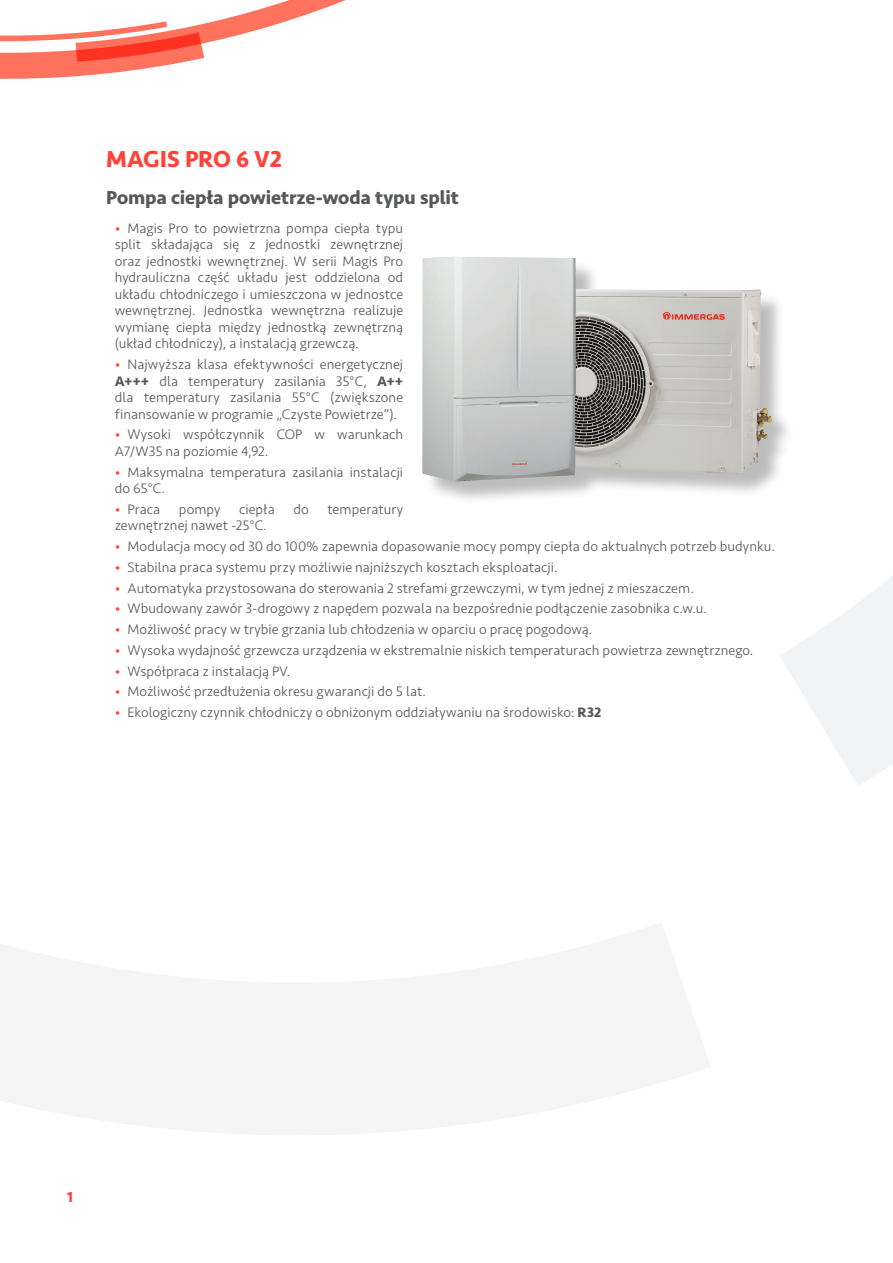
<style>
.page{position:relative;width:893px;height:1263px;background:#fff}
.page>*{position:absolute;margin:0;border:0;box-sizing:border-box;transform-origin:0 0}
.TYTUŁ_ROZDZIAŁU{font:700 24px "Seravek";color:#ff4338}
.Tytuł_podrozdziału_c{font:700 19.5px "Seravek";letter-spacing:-.005em;color:#57585a}
.t1{font:700 15px "Seravek";color:#ff4338}
.t2{font:300 14.25px/16.5px "Seravek";color:#57585a;text-align:justify}
.s1{color:#ff4338}
.s2{font-weight:700}
</style>
<div class="page">
<svg style="left:780px;top:576px;width:113px;height:210px;fill:#f2f3f4"></svg>
<svg style="left:0;top:0;width:346px;height:79px"></svg>
<div style="left:425px;top:259px;width:370px;height:246px;background:#231f20;opacity:.3"></div>
<img style="left:422px;top:256px;width:350px;height:226px">
<p class="TYTUŁ_ROZDZIAŁU" style="left:106px;top:144px;width:177px">MAGIS PRO 6 V2</p>
<p class="Tytuł_podrozdziału_c" style="left:106px;top:185px;width:354px">Pompa ciepła powietrze-woda typu split</p>
<p class="t2" style="left:115px;top:220px;width:290px"><span class="s1">•</span> Magis Pro to powietrzna pompa ciepła typu split składająca się z jednostki zewnętrznej oraz jednostki wewnętrznej. W serii Magis Pro hydrauliczna część układu jest oddzielona od układu chłodniczego i umieszczona w jednostce wewnętrznej. Jednostka wewnętrzna realizuje wymianę ciepła między jednostką zewnętrzną (układ chłodniczy), a instalacją grzewczą.</p>
<p class="t2" style="left:115px;top:356px;width:290px"><span class="s1">•</span> Najwyższa klasa efektywności energetycznej <span class="s2">A+++</span> dla temperatury zasilania 35°C, <span class="s2">A++ </span>dla temperatury zasilania 55°C (zwiększone finansowanie w programie „Czyste Powietrze”).</p>
<p class="t2" style="left:115px;top:427px;width:290px"><span class="s1">•</span> Wysoki współczynnik COP w warunkach<br>A7/W35 na poziomie 4,92.</p>
<p class="t2" style="left:115px;top:464px;width:290px"><span class="s1">•</span> Maksymalna temperatura zasilania instalacji do 65°C.</p>
<p class="t2" style="left:115px;top:501px;width:47px"><span class="s1">•</span> Praca</p>
<p class="t2" style="left:179px;top:501px;width:43px">pompy</p>
<p class="t2" style="left:239px;top:501px;width:37px">ciepła</p>
<p class="t2" style="left:293px;top:501px;width:17px">do</p>
<p class="t2" style="left:327px;top:501px;width:77px">temperatury</p>
<p class="t2" style="left:115px;top:518px;width:154px">zewnętrznej nawet -25°C.</p>
<p class="t2" style="left:115px;top:538px;width:662px"><span class="s1">•</span> Modulacja mocy od 30 do 100% zapewnia dopasowanie mocy pompy ciepła do aktualnych potrzeb budynku.</p>
<p class="t2" style="left:115px;top:559px;width:444px"><span class="s1">•</span> Stabilna praca systemu przy możliwie najniższych kosztach eksploatacji.</p>
<p class="t2" style="left:115px;top:580px;width:581px"><span class="s1">•</span> Automatyka przystosowana do sterowania 2 strefami grzewczymi, w tym jednej z mieszaczem.</p>
<p class="t2" style="left:115px;top:601px;width:593px"><span class="s1">•</span> Wbudowany zawór 3-drogowy z napędem pozwala na bezpośrednie podłączenie zasobnika c.w.u.</p>
<p class="t2" style="left:115px;top:621px;width:479px"><span class="s1">•</span> Możliwość pracy w trybie grzania lub chłodzenia w oparciu o pracę pogodową.</p>
<p class="t2" style="left:115px;top:642px;width:640px"><span class="s1">•</span> Wysoka wydajność grzewcza urządzenia w ekstremalnie niskich temperaturach powietrza zewnętrznego.</p>
<p class="t2" style="left:115px;top:663px;width:177px"><span class="s1">•</span> Współpraca z instalacją PV.</p>
<p class="t2" style="left:115px;top:684px;width:313px"><span class="s1">•</span> Możliwość przedłużenia okresu gwarancji do 5 lat.</p>
<p class="t2" style="left:115px;top:704px;width:488px"><span class="s1">•</span> Ekologiczny czynnik chłodniczy o obniżonym oddziaływaniu na środowisko: <span class="s2">R32</span></p>
<p class="t1" style="left:67px;top:1188px;width:7px">1</p>
</div>
